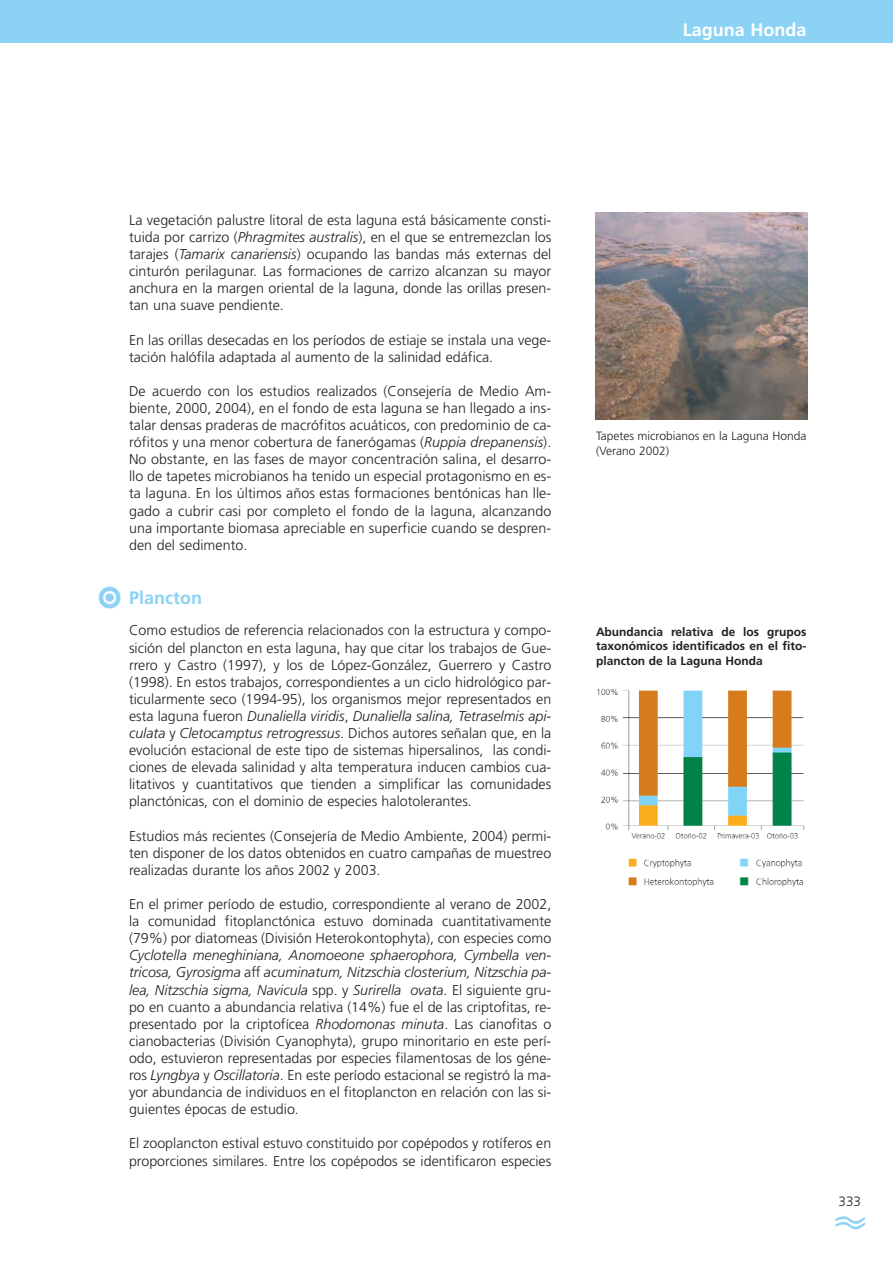
<style>
.page{position:relative;width:893px;height:1263px;background:#fff}
.page>*{position:absolute;margin:0;border:0;box-sizing:border-box;transform-origin:0 0}
.t1{font:700 18px "Frutiger";color:#fff}
.t2{font:700 18px "Frutiger";color:#8bd2f4}
.t3{font:300 14.25px/17.1px "Frutiger";color:#231f20;text-align:justify}
.t4{font:300 13.5px "Frutiger";color:#231f20}
.t5{font:700 12px/14.4px "Frutiger";color:#231f20;text-align:justify}
.t6{font:300 12px/14.4px "Frutiger";color:#231f20}
.s1{font-style:italic}
</style>
<div class="page">
<div style="left:0;top:0;width:893px;height:43px;background:#8bd2f4"></div>
<svg style="left:835px;top:1216px;width:31px;height:14px"></svg>
<img style="left:595px;top:213px;width:213px;height:206px">
<img style="left:98px;top:586px;width:22px;height:22px">
<img style="left:597px;top:688px;width:207px;height:199px">
<p class="t1" style="left:683px;top:22px;width:125px">Laguna Honda</p>
<p class="t3" style="left:129px;top:212px;width:424px">La vegetación palustre litoral de esta laguna está básicamente consti&shy;tuida por carrizo (<span class="s1">Phragmites australis</span>), en el que se entremezclan los tarajes (<span class="s1">Tamarix canariensis</span>) ocupando las bandas más externas del cinturón perilagunar. Las formaciones de carrizo alcanzan su mayor anchura en la margen oriental de la laguna, donde las orillas presen&shy;tan una suave pendiente.</p>
<p class="t3" style="left:129px;top:332px;width:424px">En las orillas desecadas en los períodos de estiaje se instala una vege&shy;tación halófila adaptada al aumento de la salinidad edáfica.</p>
<p class="t3" style="left:129px;top:383px;width:424px">De acuerdo con los estudios realizados (Consejería de Medio Am&shy;biente, 2000, 2004), en el fondo de esta laguna se han llegado a ins&shy;talar densas praderas de macrófitos acuáticos, con predominio de ca&shy;rófitos y una menor cobertura de fanerógamas (<span class="s1">Ruppia drepanensis</span>).<br>No obstante, en las fases de mayor concentración salina, el desarro&shy;llo de tapetes microbianos ha tenido un especial protagonismo en es&shy;ta laguna. En los últimos años estas formaciones bentónicas han lle&shy;gado a cubrir casi por completo el fondo de la laguna, alcanzando una importante biomasa apreciable en superficie cuando se despren&shy;den del sedimento.</p>
<p class="t2" style="left:129px;top:590px;width:74px">Plancton</p>
<p class="t3" style="left:129px;top:623px;width:424px">Como estudios de referencia relacionados con la estructura y compo&shy;sición del plancton en esta laguna, hay que citar los trabajos de Gue&shy;rrero y Castro (1997), y los de López-González, Guerrero y Castro (1998). En estos trabajos, correspondientes a un ciclo hidrológico par&shy;ticularmente seco (1994-95), los organismos mejor representados en esta laguna fueron <span class="s1">Dunaliella viridis</span>, <span class="s1">Dunaliella salina, Tetraselmis api&shy;culata</span> y <span class="s1">Cletocamptus retrogressus</span>. Dichos autores señalan que, en la evolución estacional de este tipo de sistemas hipersalinos, las condi&shy;ciones de elevada salinidad y alta temperatura inducen cambios cua&shy;litativos y cuantitativos que tienden a simplificar las comunidades planctónicas, con el dominio de especies halotolerantes.</p>
<p class="t3" style="left:129px;top:828px;width:424px">Estudios más recientes (Consejería de Medio Ambiente, 2004) permi&shy;ten disponer de los datos obtenidos en cuatro campañas de muestreo realizadas durante los años 2002 y 2003.</p>
<p class="t3" style="left:129px;top:897px;width:424px">En el primer período de estudio, correspondiente al verano de 2002, la comunidad fitoplanctónica estuvo dominada cuantitativamente (79%) por diatomeas (División Heterokontophyta), con especies como</p>
<p class="t3" style="left:129px;top:948px;width:424px"><span class="s1">Cyclotella meneghiniana, Anomoeone sphaerophora, Cymbella ven&shy;tricosa, Gyrosigma</span> aff <span class="s1">acuminatum, Nitzschia closterium, Nitzschia pa&shy;lea, Nitzschia sigma, Navicula</span> spp. y <span class="s1">Surirella ovata</span>. El siguiente gru&shy;po en cuanto a abundancia relativa (14%) fue el de las criptofitas, re&shy;presentado por la criptofícea <span class="s1">Rhodomonas minuta</span>. Las cianofitas o cianobacterias (División Cyanophyta), grupo minoritario en este perí&shy;odo, estuvieron representadas por especies filamentosas de los géne&shy;ros <span class="s1">Lyngbya</span> y <span class="s1">Oscillatoria</span>. En este período estacional se registró la ma&shy;yor abundancia de individuos en el fitoplancton en relación con las si&shy;guientes épocas de estudio.</p>
<p class="t3" style="left:129px;top:1136px;width:424px">El zooplancton estival estuvo constituido por copépodos y rotíferos en proporciones similares. Entre los copépodos se identificaron especies</p>
<p class="t6" style="left:596px;top:430px;width:212px">Tapetes microbianos en la Laguna Honda (Verano 2002)</p>
<p class="t5" style="left:596px;top:625px;width:212px">Abundancia relativa de los grupos taxonómicos identificados en el fito&shy;plancton de la Laguna Honda</p>
<p class="t4" style="left:839px;top:1196px;width:24px">333</p>
</div>
